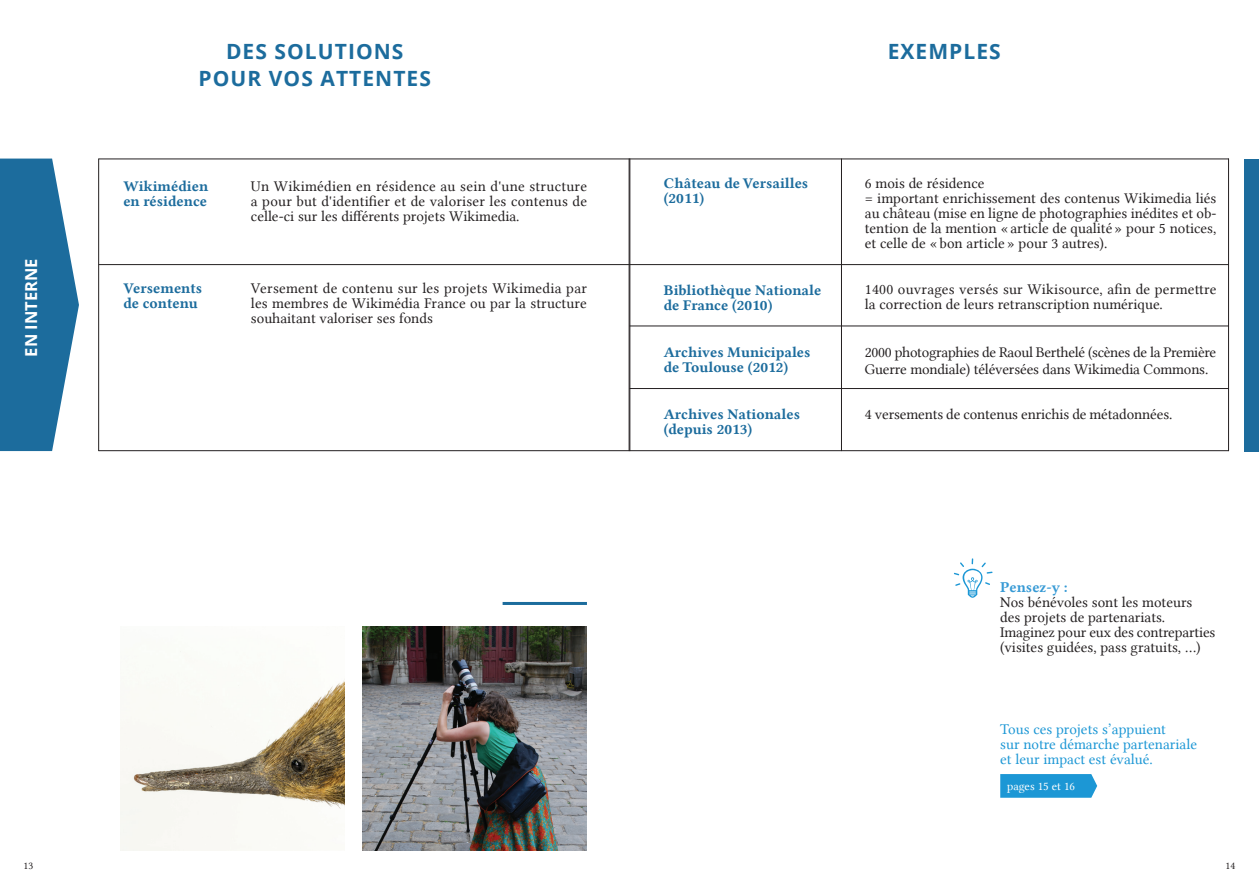
<style>
.page{position:relative;width:1259px;height:893px;background:#fff}
.page>*{position:absolute;margin:0;border:0;box-sizing:border-box;transform-origin:0 0}
.t1{font:700 21px/27px "Open Sans";letter-spacing:.05em;color:#1c6c9d;text-align:center}
.t2{font:700 16.5px "Open Sans";color:#fff}
.t3{font:15px/15px "Lin Libertine";color:#231f20}
.t4{font:15px/15px "Lin Libertine B";color:#1c6c9d}
.t5{font:15px/16.5px "Lin Libertine";letter-spacing:-.02em;color:#231f20}
.t6{font:15px/15px "Lin Libertine";color:#1c97d5}
.t7{font:15px "Lin Libertine B";color:#379ad5}
.t8{font:12px "Lin Libertine";color:#fff}
.t9{font:10.5px "Lin Libertine";color:#231f20}
</style>
<div class="page">
<svg style="left:0;top:159px;width:79px;height:292px"></svg>
<hr style="left:98px;top:159px;width:1px;height:292px;background:#231f20">
<hr style="left:99px;top:159px;width:1130px;height:1px;background:#231f20">
<hr style="left:99px;top:264px;width:1130px;height:1px;background:#231f20">
<hr style="left:629px;top:326px;width:600px;height:1px;background:#231f20">
<hr style="left:629px;top:388px;width:600px;height:1px;background:#231f20">
<hr style="left:99px;top:450px;width:1130px;height:1px;background:#231f20">
<hr style="left:841px;top:159px;width:1px;height:292px;background:#231f20">
<hr style="left:629px;top:159px;width:1px;height:292px;background:#231f20">
<hr style="left:1228px;top:159px;width:1px;height:292px;background:#231f20">
<div style="left:1244px;top:159px;width:15px;height:293px;background:#1c6c9d"></div>
<svg style="left:1000px;top:774px;width:97px;height:24px;background:#259bd6"></svg>
<svg style="left:954px;top:558px;width:38px;height:40px"></svg>
<img style="left:363px;top:626px;width:224px;height:224px">
<img style="left:120px;top:651px;width:225px;height:199px">
<hr style="left:502px;top:602px;width:85px;height:3px;background:#1c6c9d">
<h1 class="t1" style="left:198px;top:37px;width:234px">DES SOLUTIONS<br>POUR VOS ATTENTES</h1>
<h1 class="t1" style="left:887px;top:37px;width:115px">EXEMPLES</h1>
<p class="t2" style="left:20px;top:357px;width:100px;rotate:-90deg">EN INTERNE</p>
<p class="t4" style="left:123px;top:179px;width:86px">Wikimédien en résidence</p>
<p class="t4" style="left:123px;top:280px;width:80px">Versements de contenu</p>
<p class="t3" style="left:251px;top:179px;width:338px;text-align:justify">Un Wikimédien en résidence au sein d'une structure a pour but d'identifier et de valoriser les contenus de celle-ci sur les différents projets Wikimedia.</p>
<p class="t3" style="left:251px;top:280px;width:338px;text-align:justify">Versement de contenu sur les projets Wikimedia par les membres de Wikimédia France ou par la structure souhaitant valoriser ses fonds</p>
<p class="t4" style="left:664px;top:176px;width:146px">Château de Versailles (2011)</p>
<p class="t3" style="left:865px;top:176px;width:353px">6 mois de résidence<br>= important enrichissement des contenus Wikimedia liés au château (mise en ligne de photographies inédites et ob&shy;tention de la mention « article de qualité » pour 5 notices, et celle de « bon article » pour 3 autres).</p>
<p class="t4" style="left:664px;top:282px;width:159px">Bibliothèque Nationale de France (2010)</p>
<p class="t3" style="left:865px;top:282px;width:353px">1400 ouvrages versés sur Wikisource, afin de permettre la correction de leurs retranscription numérique.</p>
<p class="t4" style="left:664px;top:345px;width:148px">Archives Municipales de Toulouse (2012)</p>
<p class="t5" style="left:865px;top:344px;width:353px">2000 photographies de Raoul Berthelé (scènes de la Première<br>Guerre mondiale) téléversées dans Wikimedia Commons.</p>
<p class="t4" style="left:664px;top:406px;width:138px">Archives Nationales (depuis 2013)</p>
<p class="t3" style="left:865px;top:406px;width:309px">4 versements de contenus enrichis de métadonnées.</p>
<p class="t7" style="left:1000px;top:576px;width:69px">Pensez-y :</p>
<p class="t3" style="left:1000px;top:594px;width:217px">Nos bénévoles sont les moteurs des projets de partenariats.<br>Imaginez pour eux des contreparties (visites guidées, pass gratuits, …)</p>
<p class="t6" style="left:1000px;top:722px;width:198px">Tous ces projets s’appuient<br>sur notre démarche partenariale et leur impact est évalué.</p>
<p class="t8" style="left:1007px;top:779px;width:70px">pages 15 et 16</p>
<p class="t9" style="left:24px;top:860px;width:11px">13</p>
<p class="t9" style="left:1225px;top:860px;width:11px">14</p>
</div>
